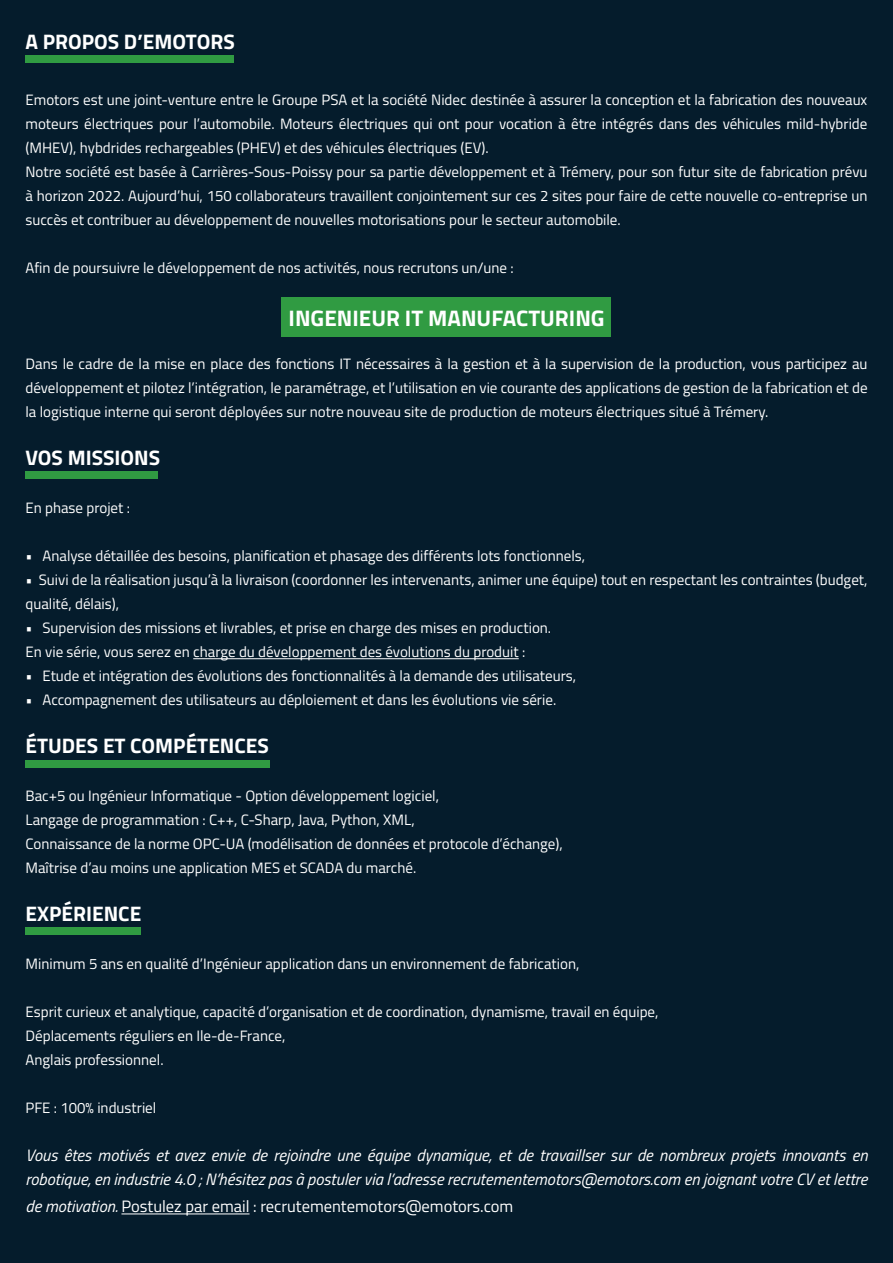
<style>
.page{position:relative;width:893px;height:1263px;background:#051c2c}
.page>*{position:absolute;margin:0;border:0;box-sizing:border-box;transform-origin:0 0}
.t1{font:700 22.5px "Titillium Web";color:#fff}
.t2{font:700 21px "Titillium Web";color:#fff}
.t3{font:italic 16.5px/24px "Titillium Web";color:#fff}
.t4{font:16.5px "Titillium Web";color:#fff}
.t5{font:15px/24px "Titillium Web";color:#fff;text-align:justify}
.s1{font-style:italic}
</style>
<div class="page">
<div style="left:282px;top:298px;width:329px;height:39px;background:#309b42"></div>
<hr style="left:193px;top:658px;width:326px;height:1px;background:#fff">
<hr style="left:121px;top:1214px;width:129px;height:1px;background:#fff">
<div style="left:26px;top:471px;width:132px;height:7px;background:#309b42"></div>
<div style="left:26px;top:760px;width:244px;height:7px;background:#309b42"></div>
<div style="left:26px;top:927px;width:115px;height:7px;background:#309b42"></div>
<div style="left:26px;top:55px;width:208px;height:7px;background:#309b42"></div>
<p class="t2" style="left:26px;top:26px;width:211px">A PROPOS D’EMOTORS</p>
<p class="t5" style="left:26px;top:87px;width:843px">Emotors est une joint-venture entre le Groupe PSA et la société Nidec destinée à assurer la conception et la fabrication des nouveaux moteurs électriques pour l’automobile. Moteurs électriques qui ont pour vocation à être intégrés dans des véhicules mild-hybride (MHEV), hybdrides rechargeables (PHEV) et des véhicules électriques (EV).</p>
<p class="t5" style="left:26px;top:159px;width:843px">Notre société est basée à Carrières-Sous-Poissy pour sa partie développement et à Trémery, pour son futur site de fabrication prévu à horizon 2022. Aujourd’hui, 150 collaborateurs travaillent conjointement sur ces 2 sites pour faire de cette nouvelle co-entreprise un succès et contribuer au développement de nouvelles motorisations pour le secteur automobile.</p>
<p class="t5" style="left:26px;top:255px;width:490px">Afin de poursuivre le développement de nos activités, nous recrutons un/une :</p>
<p class="t1" style="left:289px;top:301px;width:318px">INGENIEUR IT MANUFACTURING</p>
<p class="t5" style="left:26px;top:351px;width:843px">Dans le cadre de la mise en place des fonctions IT nécessaires à la gestion et à la supervision de la production, vous participez au développement et pilotez l’intégration, le paramétrage, et l’utilisation en vie courante des applications de gestion de la fabrication et de la logistique interne qui seront déployées sur notre nouveau site de production de moteurs électriques situé à Trémery.</p>
<p class="t2" style="left:26px;top:442px;width:136px">VOS MISSIONS</p>
<p class="t5" style="left:26px;top:495px;width:106px">En phase projet :</p>
<p class="t5" style="left:26px;top:543px;width:561px">• Analyse détaillée des besoins, planification et phasage des différents lots fonctionnels,</p>
<p class="t5" style="left:26px;top:567px;width:843px">• Suivi de la réalisation jusqu’à la livraison (coordonner les intervenants, animer une équipe) tout en respectant les contraintes (budget, qualité, délais),</p>
<p class="t5" style="left:26px;top:615px;width:527px">• Supervision des missions et livrables, et prise en charge des mises en production.</p>
<p class="t5" style="left:26px;top:639px;width:501px">En vie série, vous serez en charge du développement des évolutions du produit :</p>
<p class="t5" style="left:26px;top:663px;width:552px">• Etude et intégration des évolutions des fonctionnalités à la demande des utilisateurs,</p>
<p class="t5" style="left:26px;top:687px;width:532px">• Accompagnement des utilisateurs au déploiement et dans les évolutions vie série.</p>
<p class="t2" style="left:26px;top:730px;width:245px">ÉTUDES ET COMPÉTENCES</p>
<p class="t5" style="left:26px;top:783px;width:415px">Bac+5 ou Ingénieur Informatique - Option développement logiciel,</p>
<p class="t5" style="left:26px;top:807px;width:391px">Langage de programmation : C++, C-Sharp, Java, Python, XML,</p>
<p class="t5" style="left:26px;top:831px;width:539px">Connaissance de la norme OPC-UA (modélisation de données et protocole d’échange),</p>
<p class="t5" style="left:26px;top:855px;width:392px">Maîtrise d’au moins une application MES et SCADA du marché.</p>
<p class="t2" style="left:26px;top:898px;width:117px">EXPÉRIENCE</p>
<p class="t5" style="left:26px;top:951px;width:555px">Minimum 5 ans en qualité d’Ingénieur application dans un environnement de fabrication,</p>
<p class="t5" style="left:26px;top:999px;width:634px">Esprit curieux et analytique, capacité d’organisation et de coordination, dynamisme, travail en équipe,</p>
<p class="t5" style="left:26px;top:1023px;width:261px">Déplacements réguliers en Ile-de-France,</p>
<p class="t5" style="left:26px;top:1047px;width:140px">Anglais professionnel.</p>
<p class="t5" style="left:26px;top:1095px;width:132px">PFE : 100% industriel</p>
<p class="t3" style="left:26px;top:1143px;width:844px">Vous êtes motivés et avez envie de rejoindre une équipe dynamique, et de travaillser sur de nombreux projets innovants en robotique, en industrie 4.0 ; N’hésitez pas à postuler via l’adresse recrutementemotors@emotors.com en joignant votre CV et lettre</p>
<p class="t4" style="left:26px;top:1194px;width:489px"><span class="s1">de motivation.</span> Postulez par email : recrutementemotors@emotors.com</p>
</div>
